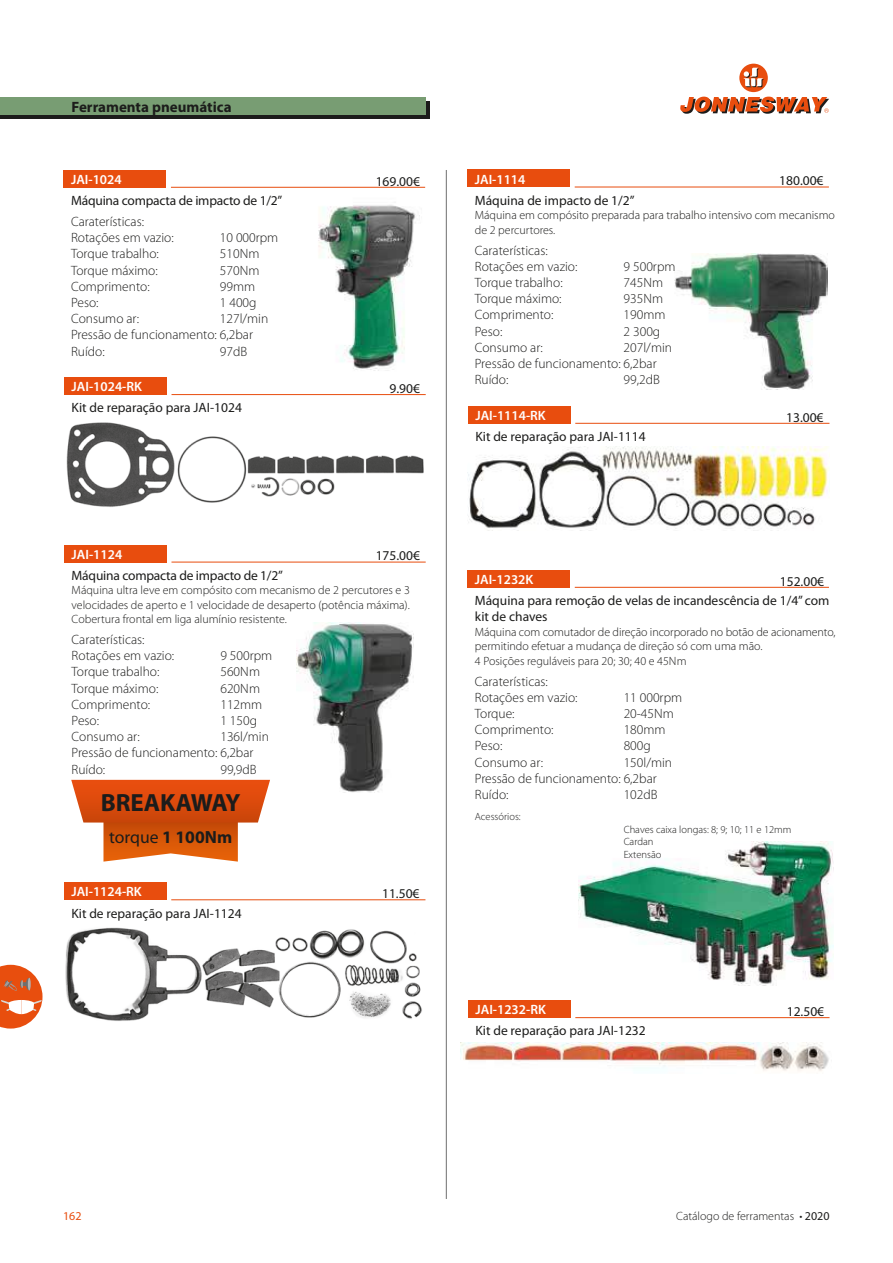
<style>
.page{position:relative;width:893px;height:1263px;background:#fff}
.page>*{position:absolute;margin:0;border:0;box-sizing:border-box;transform-origin:0 0}
.t1{font:700 24.9px "Myriad Pro";color:#1c1c1b}
.t2{font:17.7px "Myriad Pro";color:#1c1c1b}
.t3{font:700 15px "Myriad Pro";color:#1c1c1b}
.t4{font:300 13.5px/16.2px "Myriad Pro";color:#1c1c1b}
.t5{font:13.5px/16.2px "Myriad Pro";color:#1c1c1b}
.t6{font:600 13.5px "Myriad Pro";color:#fff}
.t7{font:300 12px/14.4px "Myriad Pro";color:#1c1c1b}
.t8{font:12px "Myriad Pro";color:#e84d0e}
.t9{font:300 10.5px/12.6px "Myriad Pro";color:#1c1c1b}
.s1{font-weight:700}
.s2{font-weight:400}
</style>
<div class="page">
<svg style="left:739px;top:64px;width:29px;height:28px"></svg>
<svg style="left:680px;top:97px;width:149px;height:17px"></svg>
<svg style="left:744px;top:68px;width:20px;height:19px"></svg>
<div style="left:0;top:102px;width:430px;height:17px;background:#1c1c1b"></div>
<div style="left:0;top:98px;width:425px;height:17px;background:#789d73"></div>
<hr style="left:446px;top:170px;width:1px;height:1029px;background:#6f6f6e">
<div style="left:64px;top:545px;width:102px;height:17px;background:#e84d0e"></div>
<hr style="left:171px;top:562px;width:255px;height:1px;background:#e84d0e">
<div style="left:64px;top:170px;width:102px;height:17px;background:#e84d0e"></div>
<hr style="left:171px;top:187px;width:254px;height:1px;background:#e84d0e">
<div style="left:64px;top:377px;width:103px;height:17px;background:#e84d0e"></div>
<hr style="left:172px;top:394px;width:254px;height:1px;background:#e84d0e">
<div style="left:468px;top:170px;width:102px;height:17px;background:#e84d0e"></div>
<hr style="left:575px;top:187px;width:254px;height:1px;background:#e84d0e">
<div style="left:468px;top:406px;width:102px;height:17px;background:#e84d0e"></div>
<hr style="left:575px;top:423px;width:254px;height:1px;background:#e84d0e">
<div style="left:64px;top:883px;width:102px;height:17px;background:#e84d0e"></div>
<hr style="left:171px;top:899px;width:254px;height:1px;background:#e84d0e">
<div style="left:468px;top:570px;width:102px;height:17px;background:#e84d0e"></div>
<hr style="left:575px;top:587px;width:254px;height:1px;background:#e84d0e">
<div style="left:468px;top:1000px;width:102px;height:17px;background:#e84d0e"></div>
<hr style="left:575px;top:1017px;width:254px;height:1px;background:#e84d0e">
<svg style="left:0;top:965px;width:43px;height:63px"></svg>
<svg style="left:71px;top:780px;width:199px;height:82px"></svg>
<img style="left:674px;top:253px;width:153px;height:136px">
<img style="left:579px;top:841px;width:255px;height:145px">
<img style="left:296px;top:622px;width:118px;height:170px">
<img style="left:318px;top:205px;width:102px;height:166px">
<img style="left:66px;top:422px;width:358px;height:85px">
<img style="left:65px;top:927px;width:357px;height:94px">
<img style="left:468px;top:447px;width:361px;height:82px">
<img style="left:461px;top:1043px;width:368px;height:28px">
<p class="t3" style="left:72px;top:98px;width:162px">Ferramenta pneumática</p>
<p class="t6" style="left:71px;top:171px;width:52px">JAI-1024</p>
<p class="t5" style="left:71px;top:192px;width:213px">Máquina compacta de impacto de 1/2”</p>
<p class="t4" style="left:71px;top:214px;width:104px">Caraterísticas:<br>Rotações em vazio:</p>
<p class="t4" style="left:220px;top:230px;width:60px">10 000rpm</p>
<p class="t4" style="left:71px;top:246px;width:89px">Torque trabalho:</p>
<p class="t4" style="left:220px;top:246px;width:41px">510Nm</p>
<p class="t4" style="left:71px;top:262px;width:88px">Torque máximo:</p>
<p class="t4" style="left:220px;top:262px;width:41px">570Nm</p>
<p class="t4" style="left:71px;top:278px;width:80px">Comprimento:</p>
<p class="t4" style="left:220px;top:278px;width:37px">99mm</p>
<p class="t4" style="left:71px;top:295px;width:29px">Peso:</p>
<p class="t4" style="left:220px;top:295px;width:38px">1 400g</p>
<p class="t4" style="left:71px;top:311px;width:70px">Consumo ar:</p>
<p class="t4" style="left:71px;top:311px;width:199px;text-indent:149px">127l/min<br>Pressão de funcionamento: 6,2bar<br>Ruído:</p>
<p class="t4" style="left:220px;top:343px;width:29px">97dB</p>
<p class="t6" style="left:72px;top:378px;width:72px">JAI-1024-RK</p>
<p class="t5" style="left:72px;top:399px;width:172px">Kit de reparação para JAI-1024</p>
<p class="t6" style="left:72px;top:545px;width:52px">JAI-1124</p>
<p class="t5" style="left:376px;top:173px;width:46px">169.00€</p>
<p class="t5" style="left:390px;top:380px;width:32px">9.90€</p>
<p class="t5" style="left:376px;top:547px;width:46px">175.00€</p>
<p class="t5" style="left:72px;top:567px;width:213px">Máquina compacta de impacto de 1/2”</p>
<p class="t7" style="left:72px;top:583px;width:340px;text-align:justify">Máquina ultra leve em compósito com mecanismo de 2 percutores e 3 velocidades de aperto e 1 velocidade de desaperto (potência máxima).<br>Cobertura frontal em liga alumínio resistente.</p>
<p class="t4" style="left:72px;top:632px;width:104px">Caraterísticas:<br>Rotações em vazio:</p>
<p class="t4" style="left:220px;top:648px;width:53px">9 500rpm</p>
<p class="t4" style="left:72px;top:664px;width:89px">Torque trabalho:</p>
<p class="t4" style="left:220px;top:664px;width:41px">560Nm</p>
<p class="t4" style="left:72px;top:680px;width:88px">Torque máximo:</p>
<p class="t4" style="left:220px;top:680px;width:41px">620Nm</p>
<p class="t4" style="left:72px;top:696px;width:80px">Comprimento:</p>
<p class="t4" style="left:220px;top:696px;width:43px">112mm</p>
<p class="t4" style="left:72px;top:713px;width:29px">Peso:</p>
<p class="t4" style="left:220px;top:713px;width:38px">1 150g</p>
<p class="t4" style="left:72px;top:729px;width:70px">Consumo ar:</p>
<p class="t4" style="left:72px;top:729px;width:199px;text-indent:149px">136l/min<br>Pressão de funcionamento: 6,2bar<br>Ruído:</p>
<p class="t4" style="left:220px;top:761px;width:38px">99,9dB</p>
<h1 class="t1" style="left:101px;top:786px;width:141px">BREAKAWAY</h1>
<h2 class="t2" style="left:109px;top:826px;width:125px">torque <span class="s1">1 100Nm</span></h2>
<p class="t6" style="left:71px;top:883px;width:72px">JAI-1124-RK</p>
<p class="t5" style="left:71px;top:905px;width:172px">Kit de reparação para JAI-1124</p>
<p class="t5" style="left:382px;top:885px;width:39px">11.50€</p>
<p class="t6" style="left:475px;top:170px;width:52px">JAI-1114</p>
<p class="t5" style="left:779px;top:172px;width:46px">180.00€</p>
<p class="t5" style="left:475px;top:192px;width:161px">Máquina de impacto de 1/2”</p>
<p class="t7" style="left:475px;top:208px;width:362px">Máquina em compósito preparada para trabalho intensivo com mecanismo de 2 percurtores.</p>
<p class="t4" style="left:475px;top:242px;width:104px">Caraterísticas:<br>Rotações em vazio:</p>
<p class="t4" style="left:624px;top:258px;width:53px">9 500rpm</p>
<p class="t4" style="left:475px;top:275px;width:89px">Torque trabalho:</p>
<p class="t4" style="left:624px;top:275px;width:41px">745Nm</p>
<p class="t4" style="left:475px;top:291px;width:88px">Torque máximo:</p>
<p class="t4" style="left:624px;top:291px;width:41px">935Nm</p>
<p class="t4" style="left:475px;top:307px;width:80px">Comprimento:</p>
<p class="t4" style="left:624px;top:307px;width:43px">190mm</p>
<p class="t4" style="left:475px;top:323px;width:29px">Peso:</p>
<p class="t4" style="left:624px;top:323px;width:38px">2 300g</p>
<p class="t4" style="left:475px;top:339px;width:70px">Consumo ar:</p>
<p class="t4" style="left:475px;top:339px;width:199px;text-indent:149px">207l/min<br>Pressão de funcionamento: 6,2bar<br>Ruído:</p>
<p class="t4" style="left:624px;top:372px;width:38px">99,2dB</p>
<p class="t6" style="left:475px;top:407px;width:72px">JAI-1114-RK</p>
<p class="t5" style="left:475px;top:428px;width:172px">Kit de reparação para JAI-1114</p>
<p class="t6" style="left:475px;top:571px;width:60px">JAI-1232K</p>
<p class="t5" style="left:786px;top:409px;width:39px">13.00€</p>
<p class="t5" style="left:780px;top:573px;width:46px">152.00€</p>
<p class="t5" style="left:475px;top:592px;width:356px">Máquina para remoção de velas de incandescência de 1/4” com kit de chaves</p>
<p class="t7" style="left:475px;top:625px;width:362px">Máquina com comutador de direção incorporado no botão de acionamento, permitindo efetuar a mudança de direção só com uma mão.<br>4 Posições reguláveis para 20; 30; 40 e 45Nm</p>
<p class="t4" style="left:475px;top:673px;width:104px">Caraterísticas:<br>Rotações em vazio:</p>
<p class="t4" style="left:624px;top:689px;width:60px">11 000rpm</p>
<p class="t4" style="left:475px;top:705px;width:41px">Torque:</p>
<p class="t4" style="left:624px;top:705px;width:52px">20-45Nm</p>
<p class="t4" style="left:475px;top:722px;width:80px">Comprimento:</p>
<p class="t4" style="left:624px;top:722px;width:43px">180mm</p>
<p class="t4" style="left:475px;top:738px;width:29px">Peso:</p>
<p class="t4" style="left:624px;top:738px;width:29px">800g</p>
<p class="t4" style="left:475px;top:754px;width:70px">Consumo ar:</p>
<p class="t4" style="left:475px;top:754px;width:199px;text-indent:149px">150l/min<br>Pressão de funcionamento: 6,2bar<br>Ruído:</p>
<p class="t4" style="left:624px;top:786px;width:35px">102dB</p>
<p class="t9" style="left:475px;top:810px;width:47px">Acessórios:</p>
<p class="t6" style="left:475px;top:1001px;width:72px">JAI-1232-RK</p>
<p class="t9" style="left:624px;top:823px;width:169px">Chaves caixa longas: 8; 9; 10; 11 e 12mm<br>Cardan<br>Extensão</p>
<p class="t5" style="left:787px;top:1003px;width:39px">12.50€</p>
<p class="t5" style="left:475px;top:1022px;width:172px">Kit de reparação para JAI-1232</p>
<p class="t8" style="left:63px;top:1209px;width:20px">162</p>
<p class="t7" style="left:676px;top:1209px;width:155px">Catálogo de ferramentas • <span class="s2">2020</span></p>
</div>
